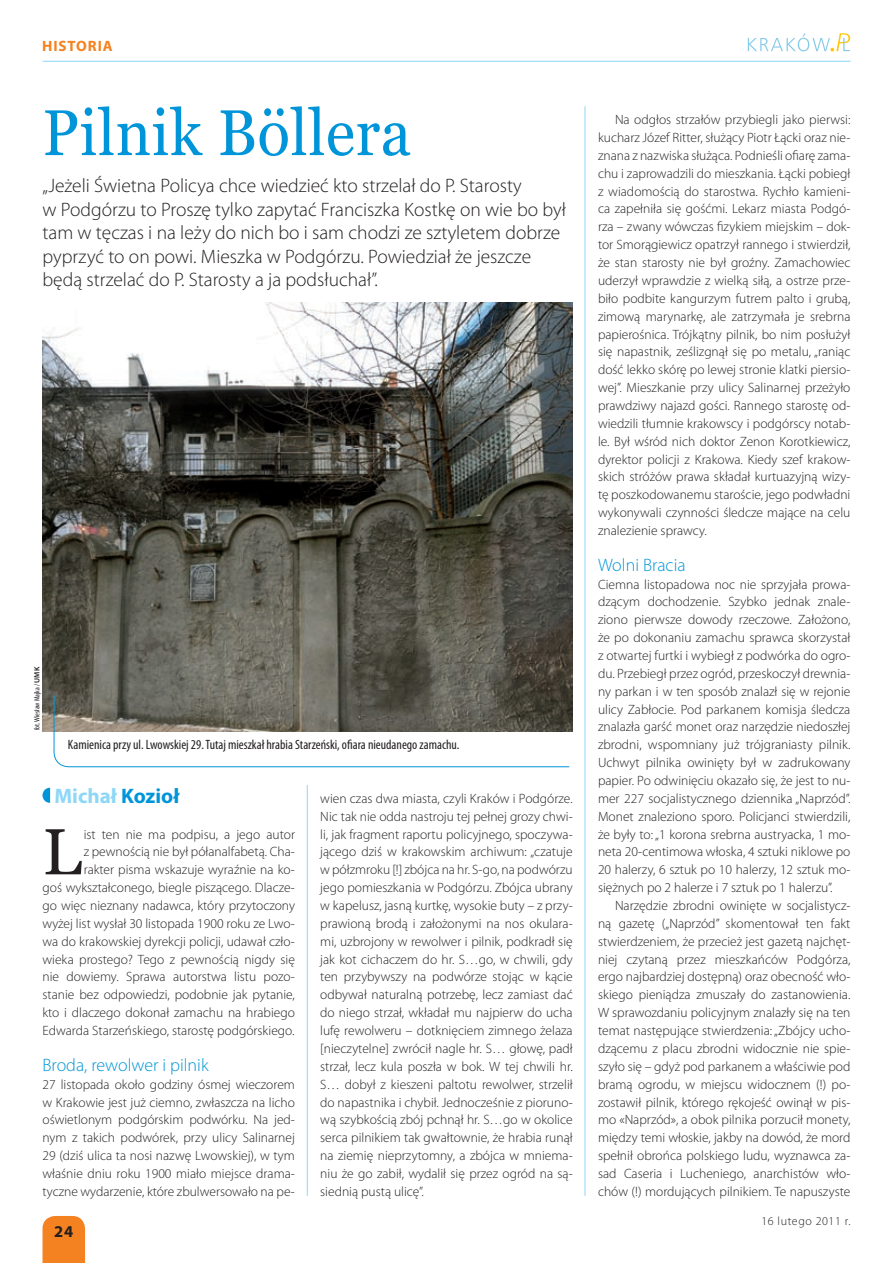
<style>
.page{position:relative;width:893px;height:1263px;background:#fff}
.page>*{position:absolute;margin:0;border:0;box-sizing:border-box;transform-origin:0 0}
.t1{font:64.95px "Georgia";color:#231f20}
.t2{font:64.5px "Georgia";letter-spacing:.01em;color:#0095d9;scale:.93 1}
.t3{font:700 21px "Myriad Pro";color:#8dd7f7}
.t4{font:300 19.5px/23.4px "Myriad Pro";color:#231f20}
.t5{font:300 18px "Myriad Pro";color:#0095d9}
.t6{font:700 16.5px "Myriad Pro";color:#231f20}
.t7{font:700 15px "Myriad Pro";color:#f58220}
.t8{font:300 13.5px/17.9px "Myriad Pro";color:#231f20;text-align:justify}
.t9{font:condensed 13.5px "Myriad Pro";color:#231f20}
.t10{font:300 12px "Myriad Pro";letter-spacing:.05em;color:#231f20}
.t11{font:condensed 7.5px "Myriad Pro";color:#231f20}
.s1{font-weight:600;font-stretch:normal}
.s2{color:#0095d9}
</style>
<div class="page">
<div style="left:43px;top:1216px;width:42px;height:47px;background:#f58220"></div>
<hr style="left:43px;top:61px;width:807px;height:1px;background:#8dd7f7">
<svg style="left:748px;top:33px;width:102px;height:19px"></svg>
<img style="left:43px;top:303px;width:530px;height:428px">
<hr style="left:585px;top:106px;width:1px;height:1090px;background:#8dd7f7">
<hr style="left:307px;top:785px;width:1px;height:411px;background:#8dd7f7">
<svg style="left:43px;top:788px;width:7px;height:15px"></svg>
<svg style="left:52px;top:694px;width:518px;height:73px"></svg>
<p class="t7" style="left:42px;top:36px;width:10px">histori</p>
<p class="t7" style="left:103px;top:36px;width:11px">A</p>
<h2 class="t2" style="left:43px;top:96px;width:398px">Pilnik Böllera</h2>
<p class="t4" style="left:43px;top:174px;width:525px">„Jeżeli Świetna Policya chce wiedzieć kto strzelał do P. Starosty<br>w Podgórzu to Proszę tylko zapytać Franciszka Kostkę on wie bo był tam w tęczas i na leży do nich bo i sam chodzi ze sztyletem dobrze pyprzyć to on powi. Mieszka w Podgórzu. Powiedział że jeszcze będą strzelać do P. Starosty a ja podsłuchał”.</p>
<p class="t11" style="left:32px;top:730px;width:65px;rotate:-90deg">fot. Wiesław Majka / <span class="s1">UMK</span></p>
<p class="t9" style="left:68px;top:737px;width:393px">Kamienica przy ul. Lwowskiej 29. Tutaj mieszkał hrabia Starzeński, ofiara nieudanego zamachu.</p>
<h3 class="t3" style="left:54px;top:782px;width:127px">Michał <span class="s2">Kozioł</span></h3>
<p class="t8" style="left:43px;top:825px;width:254px;text-align:right">ist ten nie ma podpisu, a jego autor<br>z pewnością nie był półanalfabetą. Cha-<br>rakter pisma wskazuje wyraźnie na ko-<br>goś wykształconego, biegle piszącego. Dlacze&shy;go więc nieznany nadawca, który przytoczony wyżej list wysłał 30 listopada 1900 roku ze Lwo&shy;wa do krakowskiej dyrekcji policji, udawał czło&shy;wieka prostego? Tego z pewnością nigdy się nie dowiemy. Sprawa autorstwa listu pozo&shy;stanie bez odpowiedzi, podobnie jak pytanie, kto i dlaczego dokonał zamachu na hrabiego Edwarda Starzeńskiego, starostę podgórskiego.</p>
<h3 class="t5" style="left:43px;top:1054px;width:168px">Broda, rewolwer i pilnik</h3>
<p class="t8" style="left:43px;top:1075px;width:254px">27 listopada około godziny ósmej wieczorem w Krakowie jest już ciemno, zwłaszcza na licho oświetlonym podgórskim podwórku. Na jed&shy;nym z takich podwórek, przy ulicy Salinarnej 29 (dziś ulica ta nosi nazwę Lwowskiej), w tym właśnie dniu roku 1900 miało miejsce drama&shy;tyczne wydarzenie, które zbulwersowało na pe-</p>
<h1 class="t1" style="left:43px;top:815px;width:41px">L</h1>
<p class="t6" style="left:54px;top:1221px;width:21px">24</p>
<p class="t8" style="left:320px;top:789px;width:254px">wien czas dwa miasta, czyli Kraków i Podgórze.<br>Nic tak nie odda nastroju tej pełnej grozy chwi&shy;li, jak fragment raportu policyjnego, spoczywa&shy;jącego dziś w krakowskim archiwum: „czatuje w półzmroku [!] zbójca na hr. S-go, na podwórzu jego pomieszkania w Podgórzu. Zbójca ubrany w kapelusz, jasną kurtkę, wysokie buty – z przy&shy;prawioną brodą i założonymi na nos okulara&shy;mi, uzbrojony w rewolwer i pilnik, podkradł się jak kot cichaczem do hr. S…go, w chwili, gdy ten przybywszy na podwórze stojąc w kącie odbywał naturalną potrzebę, lecz zamiast dać do niego strzał, wkładał mu najpierw do ucha lufę rewolweru – dotknięciem zimnego żelaza [nieczytelne] zwrócił nagle hr. S… głowę, padł strzał, lecz kula poszła w bok. W tej chwili hr.<br>S… dobył z kieszeni paltotu rewolwer, strzelił do napastnika i chybił. Jednocześnie z pioruno&shy;wą szybkością zbój pchnął hr. S…go w okolice serca pilnikiem tak gwałtownie, że hrabia runął na ziemię nieprzytomny, a zbójca w mniema&shy;niu że go zabił, wydalił się przez ogród na są&shy;siednią pustą ulicę”.</p>
<p class="t8" style="left:598px;top:111px;width:254px;text-indent:17px">Na odgłos strzałów przybiegli jako pierwsi: kucharz Józef Ritter, służący Piotr Łącki oraz nie&shy;znana z nazwiska służąca. Podnieśli ofiarę zama&shy;chu i zaprowadzili do mieszkania. Łącki pobiegł z wiadomością do starostwa. Rychło kamieni&shy;ca zapełniła się gośćmi. Lekarz miasta Podgó&shy;rza – zwany wówczas fizykiem miejskim – dok&shy;tor Smorągiewicz opatrzył rannego i stwierdził, że stan starosty nie był groźny. Zamachowiec uderzył wprawdzie z wielką siłą, a ostrze prze&shy;biło podbite kangurzym futrem palto i grubą, zimową marynarkę, ale zatrzymała je srebrna papierośnica. Trójkątny pilnik, bo nim posłużył się napastnik, ześlizgnął się po metalu, „raniąc dość lekko skórę po lewej stronie klatki piersio&shy;wej”. Mieszkanie przy ulicy Salinarnej przeżyło prawdziwy najazd gości. Rannego starostę od&shy;wiedzili tłumnie krakowscy i podgórscy notab&shy;le. Był wśród nich doktor Zenon Korotkiewicz, dyrektor policji z Krakowa. Kiedy szef krakow&shy;skich stróżów prawa składał kurtuazyjną wizy&shy;tę poszkodowanemu staroście, jego podwładni wykonywali czynności śledcze mające na celu znalezienie sprawcy.</p>
<h3 class="t5" style="left:598px;top:554px;width:89px">Wolni Bracia</h3>
<p class="t8" style="left:598px;top:575px;width:254px">Ciemna listopadowa noc nie sprzyjała prowa&shy;dzącym dochodzenie. Szybko jednak znale&shy;ziono pierwsze dowody rzeczowe. Założono, że po dokonaniu zamachu sprawca skorzystał z otwartej furtki i wybiegł z podwórka do ogro&shy;du. Przebiegł przez ogród, przeskoczył drewnia&shy;ny parkan i w ten sposób znalazł się w rejonie ulicy Zabłocie. Pod parkanem komisja śledcza znalazła garść monet oraz narzędzie niedoszłej zbrodni, wspomniany już trójgraniasty pilnik.<br>Uchwyt pilnika owinięty był w zadrukowany papier. Po odwinięciu okazało się, że jest to nu&shy;mer 227 socjalistycznego dziennika „Naprzód”.<br>Monet znaleziono sporo. Policjanci stwierdzili, że były to: „1 korona srebrna austryacka, 1 mo&shy;neta 20-centimowa włoska, 4 sztuki niklowe po 20 halerzy, 6 sztuk po 10 halerzy, 12 sztuk mo&shy;siężnych po 2 halerze i 7 sztuk po 1 halerzu”.</p>
<p class="t8" style="left:598px;top:896px;width:254px;text-indent:17px">Narzędzie zbrodni owinięte w socjalistycz&shy;ną gazetę („Naprzód” skomentował ten fakt stwierdzeniem, że przecież jest gazetą najchęt&shy;niej czytaną przez mieszkańców Podgórza, ergo najbardziej dostępną) oraz obecność wło&shy;skiego pieniądza zmuszały do zastanowienia.<br>W sprawozdaniu policyjnym znalazły się na ten temat następujące stwierdzenia: „Zbójcy ucho&shy;dzącemu z placu zbrodni widocznie nie spie&shy;szyło się – gdyż pod parkanem a właściwie pod bramą ogrodu, w miejscu widocznem (!) po&shy;zostawił pilnik, którego rękojeść owinął w pis&shy;mo «Naprzód», a obok pilnika porzucił monety, między temi włoskie, jakby na dowód, że mord spełnił obrońca polskiego ludu, wyznawca za&shy;sad Caseria i Lucheniego, anarchistów wło&shy;chów (!) mordujących pilnikiem. Te napuszyste</p>
<p class="t10" style="left:761px;top:1213px;width:90px">16 lutego 2011 r.</p>
</div>
